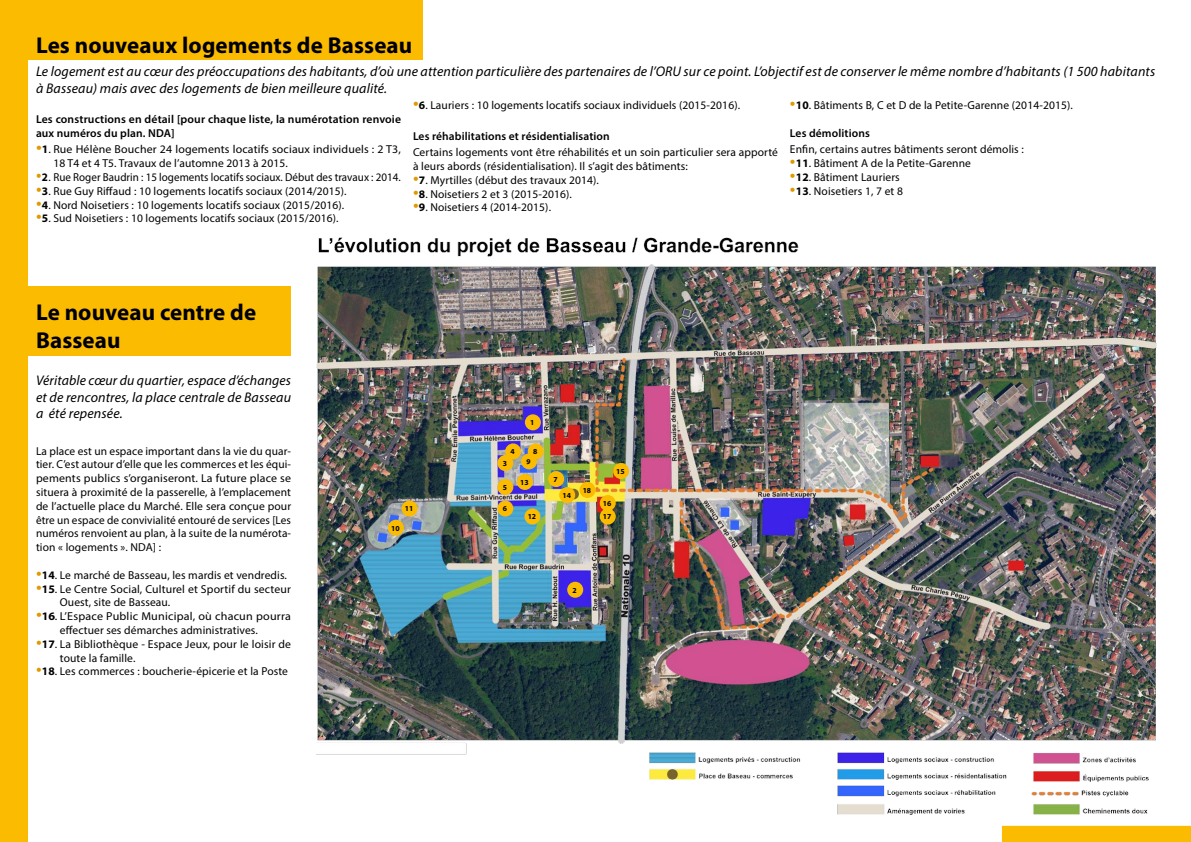
<style>
.page{position:relative;width:1191px;height:842px;background:#fff}
.page>*{position:absolute;margin:0;border:0;box-sizing:border-box;transform-origin:0 0}
.t1{font:700 23px/27.6px "Myriad Pro";letter-spacing:.005em;color:#000}
.t2{font:italic 14px/16.8px "Myriad Pro";letter-spacing:.01em;color:#000}
.t3{font:11.5px/13.8px "Myriad Pro";letter-spacing:.01em;color:#000}
.t4{font:600 11.5px/13.8px "Myriad Pro";letter-spacing:.01em;color:#000}
.t5{font:11.5px/13.8px "Myriad Pro";letter-spacing:.01em;color:#000;scale:1.05 1}
.t6{font:11.5px "Myriad Pro";letter-spacing:.01em;color:#000;scale:.96 1}
.t7{font:700 7.7px/13.4px "Myriad Pro";letter-spacing:.005em;color:#000}
.s1{font-size:20px;color:#df9a00}
.s2{font-weight:700}
</style>
<div class="page">
<img style="left:317px;top:237px;width:840px;height:578px">
<div style="left:0;top:0;width:27px;height:842px;background:#fabb00"></div>
<div style="left:18px;top:0;width:404px;height:60px;background:#fabb00"></div>
<div style="left:18px;top:286px;width:273px;height:70px;background:#fabb00"></div>
<div style="left:1002px;top:826px;width:189px;height:16px;background:#fabb00"></div>
<div style="left:548px;top:471px;width:16px;height:16px;background:#fabb00;border-radius:50%"></div>
<div style="left:528px;top:443px;width:16px;height:16px;background:#fabb00;border-radius:50%"></div>
<div style="left:388px;top:520px;width:16px;height:16px;background:#fabb00;border-radius:50%"></div>
<div style="left:401px;top:500px;width:16px;height:16px;background:#fabb00;border-radius:50%"></div>
<div style="left:524px;top:508px;width:16px;height:16px;background:#fabb00;border-radius:50%"></div>
<div style="left:517px;top:474px;width:16px;height:16px;background:#fabb00;border-radius:50%"></div>
<div style="left:559px;top:487px;width:16px;height:16px;background:#fabb00;border-radius:50%"></div>
<div style="left:613px;top:463px;width:16px;height:16px;background:#fabb00;border-radius:50%"></div>
<div style="left:600px;top:495px;width:16px;height:16px;background:#fabb00;border-radius:50%"></div>
<div style="left:600px;top:508px;width:16px;height:16px;background:#fabb00;border-radius:50%"></div>
<div style="left:579px;top:482px;width:16px;height:16px;background:#fabb00;border-radius:50%"></div>
<div style="left:497px;top:500px;width:16px;height:16px;background:#fabb00;border-radius:50%"></div>
<div style="left:497px;top:479px;width:16px;height:16px;background:#fabb00;border-radius:50%"></div>
<div style="left:505px;top:443px;width:16px;height:16px;background:#fabb00;border-radius:50%"></div>
<div style="left:497px;top:455px;width:16px;height:16px;background:#fabb00;border-radius:50%"></div>
<div style="left:525px;top:414px;width:16px;height:16px;background:#fabb00;border-radius:50%"></div>
<div style="left:567px;top:582px;width:16px;height:16px;background:#fabb00;border-radius:50%"></div>
<svg style="left:521px;top:453px;width:16px;height:17px"></svg>
<h1 class="t1" style="left:36px;top:31px;width:378px">Les nouveaux logements de Basseau</h1>
<p class="t2" style="left:36px;top:62px;width:1120px">Le logement est au cœur des préoccupations des habitants, d’où une attention particulière des partenaires de l’ORU sur ce point. L’objectif est de conserver le même nombre d’habitants (1 500 habitants à Basseau) mais avec des logements de bien meilleure qualité.</p>
<p class="t4" style="left:36px;top:112px;width:366px">Les constructions en détail [pour chaque liste, la numérotation renvoie aux numéros du plan. NDA]</p>
<p class="t3" style="left:53px;top:142px;width:349px;text-indent:-17px"><span class="s1">•</span><span class="s2">1</span>. Rue Hélène Boucher 24 logements locatifs sociaux individuels : 2 T3,<br>18 T4 et 4 T5. Travaux de l’automne 2013 à 2015.</p>
<p class="t6" style="left:36px;top:170px;width:381px"><span class="s1">•</span><span class="s2">2</span>. Rue Roger Baudrin : 15 logements locatifs sociaux. Début des travaux : 2014.</p>
<p class="t3" style="left:36px;top:184px;width:312px"><span class="s1">•</span><span class="s2">3</span>. Rue Guy Riffaud : 10 logements locatifs sociaux (2014/2015).</p>
<p class="t3" style="left:36px;top:198px;width:310px"><span class="s1">•</span><span class="s2">4</span>. Nord Noisetiers : 10 logements locatifs sociaux (2015/2016).</p>
<p class="t3" style="left:36px;top:211px;width:304px"><span class="s1">•</span><span class="s2">5</span>. Sud Noisetiers : 10 logements locatifs sociaux (2015/2016).</p>
<p class="t3" style="left:413px;top:98px;width:328px"><span class="s1">•</span><span class="s2">6</span>. Lauriers : 10 logements locatifs sociaux individuels (2015-2016).</p>
<p class="t4" style="left:413px;top:129px;width:198px">Les réhabilitations et résidentialisation</p>
<p class="t3" style="left:413px;top:145px;width:366px">Certains logements vont être réhabilités et un soin particulier sera apporté à leurs abords (résidentialisation). Il s’agit des bâtiments:</p>
<p class="t3" style="left:413px;top:173px;width:187px"><span class="s1">•</span><span class="s2">7</span>. Myrtilles (début des travaux 2014).</p>
<p class="t3" style="left:413px;top:187px;width:160px"><span class="s1">•</span><span class="s2">8</span>. Noisetiers 2 et 3 (2015-2016).</p>
<p class="t3" style="left:413px;top:200px;width:140px"><span class="s1">•</span><span class="s2">9</span>. Noisetiers 4 (2014-2015).</p>
<p class="t3" style="left:790px;top:98px;width:284px"><span class="s1">•</span><span class="s2">10</span>. Bâtiments B, C et D de la Petite-Garenne (2014-2015).</p>
<p class="t4" style="left:790px;top:126px;width:81px">Les démolitions</p>
<p class="t3" style="left:790px;top:142px;width:235px">Enfin, certains autres bâtiments seront démolis :</p>
<p class="t3" style="left:790px;top:156px;width:182px"><span class="s1">•</span><span class="s2">11</span>. Bâtiment A de la Petite-Garenne</p>
<p class="t3" style="left:790px;top:170px;width:111px"><span class="s1">•</span><span class="s2">12</span>. Bâtiment Lauriers</p>
<p class="t3" style="left:790px;top:184px;width:114px"><span class="s1">•</span><span class="s2">13</span>. Noisetiers 1, 7 et 8</p>
<h1 class="t1" style="left:36px;top:298px;width:222px">Le nouveau centre de<br>Basseau</h1>
<p class="t2" style="left:36px;top:371px;width:257px;text-align:justify">Véritable cœur du quartier, espace d’échanges et de rencontres, la place centrale de Basseau a été repensée.</p>
<p class="t3" style="left:36px;top:444px;width:257px;text-align:justify">La place est un espace important dans la vie du quar&shy;tier. C’est autour d’elle que les commerces et les équi&shy;pements publics s’organiseront. La future place se situera à proximité de la passerelle, à l’emplacement de l’actuelle place du Marché. Elle sera conçue pour être un espace de convivialité entouré de services [Les numéros renvoient au plan, à la suite de la numérota&shy;tion « logements ». NDA] :</p>
<p class="t3" style="left:36px;top:568px;width:252px"><span class="s1">•</span><span class="s2">14</span>. Le marché de Basseau, les mardis et vendredis.</p>
<p class="t3" style="left:60px;top:582px;width:232px;text-indent:-24px"><span class="s1">•</span><span class="s2">15</span>. Le Centre Social, Culturel et Sportif du secteur<br>Ouest, site de Basseau.</p>
<p class="t5" style="left:60px;top:609px;width:221px;text-indent:-24px"><span class="s1">•</span><span class="s2">16</span>. L’Espace Public Municipal, où chacun pourra effectuer ses démarches administratives.</p>
<p class="t3" style="left:60px;top:637px;width:233px;text-indent:-24px"><span class="s1">•</span><span class="s2">17</span>. La Bibliothèque - Espace Jeux, pour le loisir de toute la famille.</p>
<p class="t3" style="left:36px;top:664px;width:253px"><span class="s1">•</span><span class="s2">18</span>. Les commerces : boucherie-épicerie et la Poste</p>
<p class="t7" style="left:405px;top:502px;width:10px">11</p>
<p class="t7" style="left:391px;top:521px;width:10px">10</p>
<p class="t7" style="left:510px;top:445px;width:6px">4</p>
<p class="t7" style="left:503px;top:456px;width:6px">3</p>
<p class="t7" style="left:530px;top:416px;width:6px">1</p>
<p class="t7" style="left:533px;top:445px;width:6px">8</p>
<p class="t7" style="left:503px;top:480px;width:6px">5</p>
<p class="t7" style="left:503px;top:502px;width:6px">6</p>
<p class="t7" style="left:520px;top:475px;width:10px">13</p>
<p class="t7" style="left:527px;top:510px;width:10px">12</p>
<p class="t7" style="left:553px;top:472px;width:6px">7</p>
<p class="t7" style="left:562px;top:488px;width:10px">14</p>
<p class="t7" style="left:582px;top:483px;width:10px">18</p>
<p class="t7" style="left:616px;top:464px;width:10px">15</p>
<p class="t7" style="left:603px;top:496px;width:10px">16<br>17</p>
<p class="t7" style="left:572px;top:583px;width:6px">2</p>
</div>
